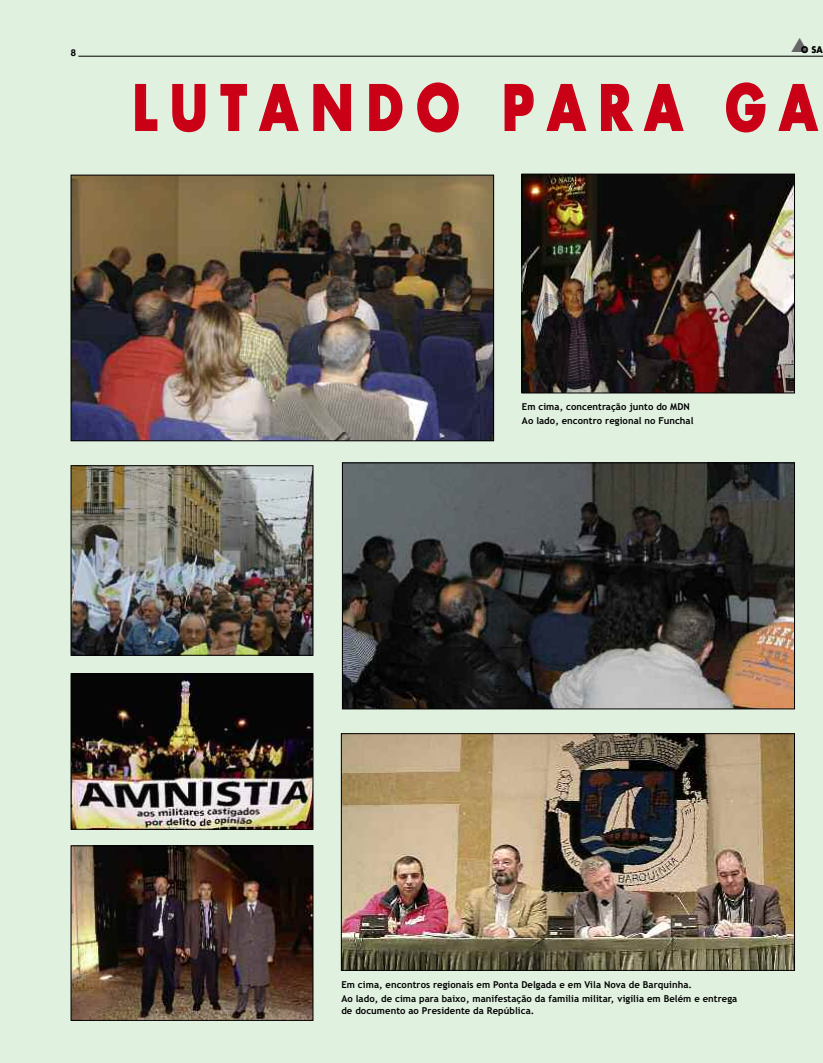
<style>
.page{position:relative;width:823px;height:1063px;background:#fff}
.page>*{position:absolute;margin:0;border:0;box-sizing:border-box;transform-origin:0 0}
.t1{font:700 60px "Futura";letter-spacing:.28em;color:#ca0016;scale:.8 1}
.t2{font:700 9.5px/14px "Trebuchet MS";letter-spacing:.005em;color:#000}
.t3{font:700 9.5px "Helvetica";color:#000}
.t4{font:700 9px "Futura";color:#000;scale:.9 1}
.s1{color:#666}
</style>
<div class="page">
<div style="left:0;top:0;width:822px;height:1063px;background:#e0f1e0"></div>
<hr style="left:78px;top:56px;width:744px;height:1px;background:#000">
<img style="left:523px;top:176px;width:269px;height:215px">
<div style="left:521px;top:174px;width:273px;height:219px;border:1px solid #000"></div>
<img style="left:344px;top:465px;width:448px;height:242px">
<div style="left:342px;top:463px;width:452px;height:246px;border:1px solid #000"></div>
<img style="left:343px;top:736px;width:449px;height:232px">
<div style="left:341px;top:734px;width:453px;height:236px;border:1px solid #000"></div>
<img style="left:73px;top:177px;width:418px;height:262px">
<div style="left:71px;top:175px;width:422px;height:266px;border:1px solid #000"></div>
<img style="left:73px;top:468px;width:238px;height:185px">
<div style="left:71px;top:466px;width:242px;height:189px;border:1px solid #000"></div>
<img style="left:73px;top:676px;width:238px;height:151px">
<div style="left:71px;top:674px;width:242px;height:155px;border:1px solid #000"></div>
<img style="left:73px;top:848px;width:238px;height:170px">
<div style="left:71px;top:846px;width:242px;height:174px;border:1px solid #000"></div>
<p class="t3" style="left:71px;top:47px;width:7px">8</p>
<p class="t4" style="left:790px;top:45px;width:37px"><span class="s1">▲</span>O SA</p>
<h1 class="t1" style="left:133px;top:80px;width:856px">LUTANDO PARA GA</h1>
<p class="t2" style="left:521px;top:400px;width:173px">Em cima, concentração junto do MDN<br>Ao lado, encontro regional no Funchal</p>
<p class="t2" style="left:341px;top:978px;width:397px">Em cima, encontros regionais em Ponta Delgada e em Vila Nova de Barquinha.<br>Ao lado, de cima para baixo, manifestação da família militar, vigília em Belém e entrega</p>
<p class="t2" style="left:341px;top:1004px;width:194px">de documento ao Presidente da República.</p>
</div>
